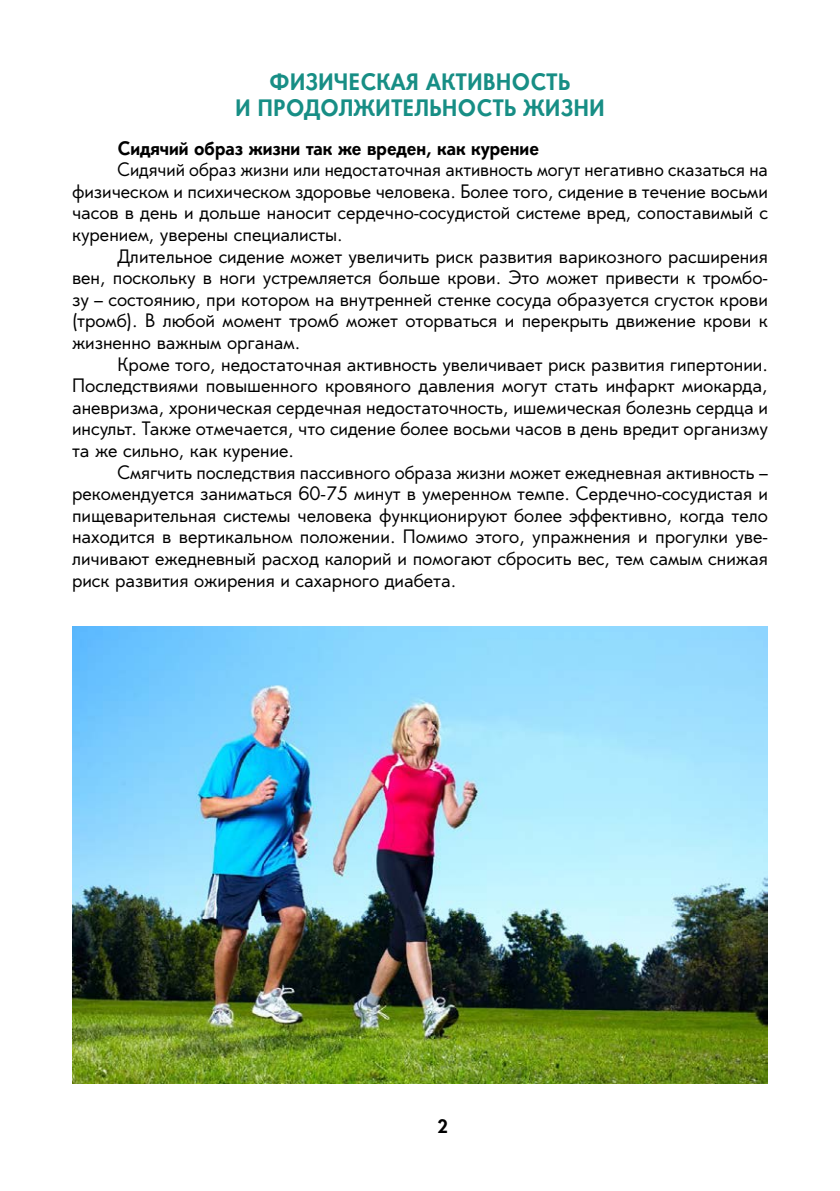
<style>
.page{position:relative;width:840px;height:1191px;background:#fff}
.page>*{position:absolute;margin:0;border:0;box-sizing:border-box;transform-origin:0 0}
.t1{font:700 22px/26.4px "Orenburg C";color:#178e85;text-align:center}
.t2{font:18px/21.6px "Orenburg C";color:#000;text-align:justify}
.t3{font:700 18px "Orenburg C";color:#000}
</style>
<div class="page">
<img style="left:72px;top:626px;width:695px;height:457px">
<p class="t1" style="left:235px;top:68px;width:371px">ФИЗИЧЕСКАЯ АКТИВНОСТЬ<br>И ПРОДОЛЖИТЕЛЬНОСТЬ ЖИЗНИ</p>
<p class="t3" style="left:117px;top:136px;width:423px">Сидячий образ жизни так же вреден, как курение</p>
<p class="t2" style="left:72px;top:159px;width:697px;text-indent:45px">Сидячий образ жизни или недостаточная активность могут негативно сказаться на физическом и психическом здоровье человека. Более того, сидение в течение восьми часов в день и дольше наносит сердечно-сосудистой системе вред, сопоставимый с курением, уверены специалисты.</p>
<p class="t2" style="left:72px;top:245px;width:697px;text-indent:45px">Длительное сидение может увеличить риск развития варикозного расширения вен, поскольку в ноги устремляется больше крови. Это может привести к тромбо&shy;зу – состоянию, при котором на внутренней стенке сосуда образуется сгусток крови (тромб). В любой момент тромб может оторваться и перекрыть движение крови к жизненно важным органам.</p>
<p class="t2" style="left:72px;top:353px;width:697px;text-indent:45px">Кроме того, недостаточная активность увеличивает риск развития гипертонии.<br>Последствиями повышенного кровяного давления могут стать инфаркт миокарда, аневризма, хроническая сердечная недостаточность, ишемическая болезнь сердца и инсульт. Также отмечается, что сидение более восьми часов в день вредит организму та же сильно, как курение.</p>
<p class="t2" style="left:72px;top:461px;width:697px;text-indent:45px">Смягчить последствия пассивного образа жизни может ежедневная активность – рекомендуется заниматься 60-75 минут в умеренном темпе. Сердечно-сосудистая и пищеварительная системы человека функционируют более эффективно, когда тело находится в вертикальном положении. Помимо этого, упражнения и прогулки уве&shy;личивают ежедневный расход калорий и помогают сбросить вес, тем самым снижая риск развития ожирения и сахарного диабета.</p>
<p class="t3" style="left:437px;top:1115px;width:13px">2</p>
</div>
